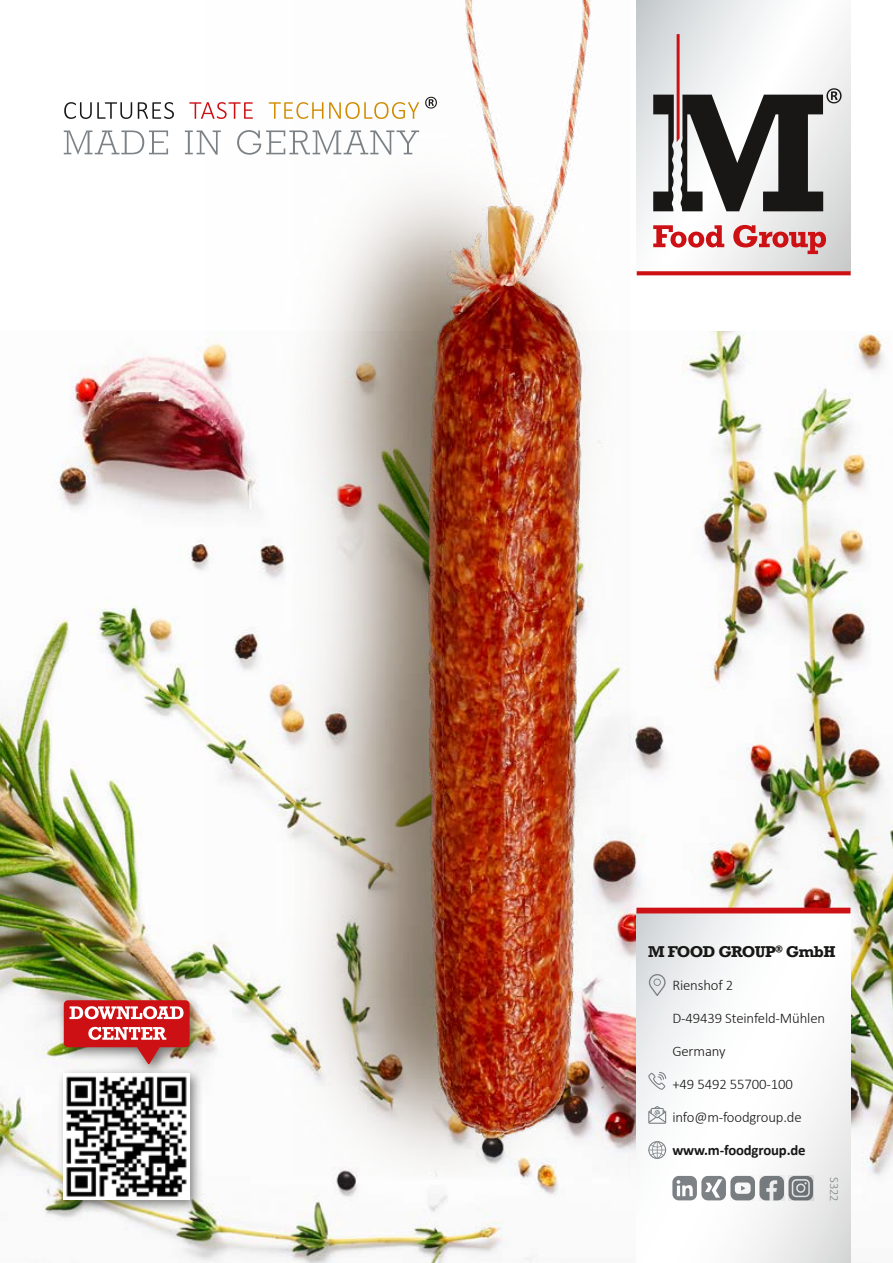
<style>
.page{position:relative;width:893px;height:1263px;background:#fff}
.page>*{position:absolute;margin:0;border:0;box-sizing:border-box;transform-origin:0 0}
.t1{font:300 14.7px "Calibri";letter-spacing:-.01em;color:#181716}
.t2{font:700 14.7px "Calibri";letter-spacing:-.01em;color:#181716}
.t3{font:700 14.7px "Rockwell Nova";letter-spacing:-.045em;color:#181716}
.t4{font:300 12.6px "Calibri";color:#7c8286}
</style>
<div class="page">
<img style="left:0;top:332px;width:893px;height:931px">
<svg style="left:636px;top:913px;width:214px;height:350px"></svg>
<div style="left:636px;top:908px;width:214px;height:5px;background:#cd1013"></div>
<svg style="left:649px;top:974px;width:17px;height:22px"></svg>
<svg style="left:648px;top:1072px;width:18px;height:18px"></svg>
<svg style="left:648px;top:1106px;width:18px;height:18px"></svg>
<svg style="left:648px;top:1141px;width:18px;height:18px"></svg>
<div style="left:58px;top:994px;width:146px;height:83px;background:#181716;opacity:.55"></div>
<img style="left:64px;top:1000px;width:126px;height:63px">
<svg style="left:672px;top:1176px;width:141px;height:24px"></svg>
<svg style="left:64px;top:102px;width:68px;height:17px"></svg>
<svg style="left:138px;top:102px;width:36px;height:17px"></svg>
<svg style="left:189px;top:102px;width:18px;height:17px"></svg>
<svg style="left:64px;top:130px;width:104px;height:24px"></svg>
<svg style="left:185px;top:130px;width:22px;height:25px"></svg>
<div style="left:58px;top:1067px;width:146px;height:146px;background:#181716;opacity:.55"></div>
<img style="left:64px;top:1073px;width:126px;height:126px">
<img style="left:207px;top:102px;width:424px;height:1077px">
<img style="left:295px;top:0;width:336px;height:1177px">
<svg style="left:637px;top:0;width:214px;height:271px"></svg>
<svg style="left:637px;top:271px;width:214px;height:4px"></svg>
<svg style="left:653px;top:34px;width:189px;height:177px"></svg>
<svg style="left:653px;top:225px;width:71px;height:23px"></svg>
<svg style="left:733px;top:225px;width:93px;height:29px;background:#dc9496"></svg>
<p class="t3" style="left:648px;top:942px;width:189px">M FOOD GROUP<sup>®</sup> GmbH</p>
<p class="t1" style="left:672px;top:976px;width:62px">Rienshof 2</p>
<p class="t1" style="left:672px;top:1009px;width:154px">D-49439 Steinfeld-Mühlen</p>
<p class="t1" style="left:672px;top:1042px;width:55px">Germany</p>
<p class="t1" style="left:672px;top:1075px;width:122px">+49 5492 55700-100</p>
<p class="t1" style="left:672px;top:1108px;width:131px">info@m-foodgroup.de</p>
<p class="t2" style="left:672px;top:1139px;width:135px">www.m-foodgroup.de</p>
<p class="t4" style="left:842px;top:1177px;width:26px;rotate:90deg">S322</p>
</div>
